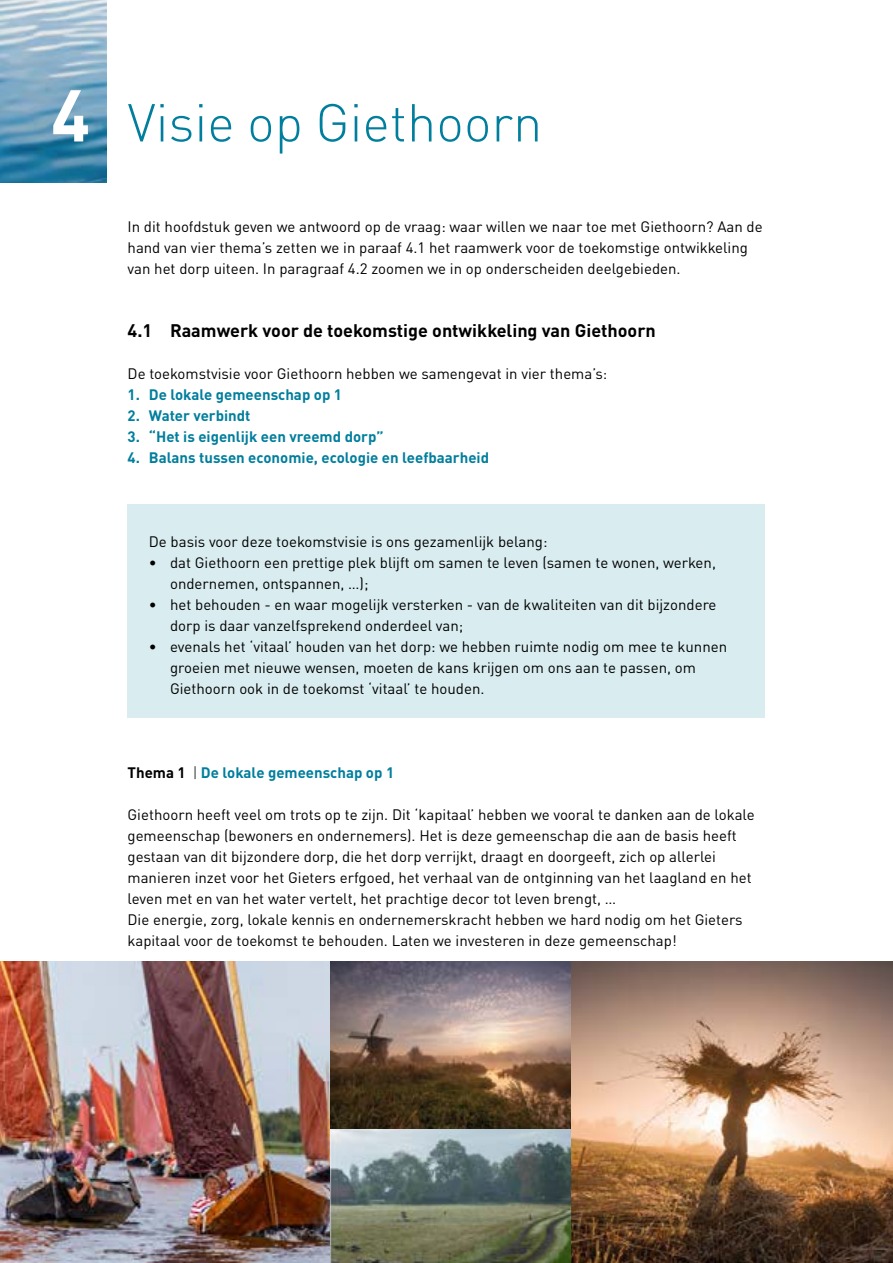
<style>
.page{position:relative;width:893px;height:1263px;background:#fff}
.page>*{position:absolute;margin:0;border:0;box-sizing:border-box;transform-origin:0 0}
.t1{font:300 52.5px "DINOT";color:#007e9d}
.t2{font:700 18px "DINOT";color:#000}
.t3{font:15px/21px "DINOT";color:#000}
.t4{font:700 15px "DINOT";color:#007e9d}
.s1{font-weight:700;font-size:72px;color:#fff}
.s2{color:#000}
.s3{font-weight:300;color:#000}
</style>
<div class="page">
<div style="left:128px;top:505px;width:637px;height:24px;background:#d9ecf0"></div>
<div style="left:128px;top:526px;width:637px;height:24px;background:#d9ecf0"></div>
<div style="left:128px;top:547px;width:637px;height:45px;background:#d9ecf0"></div>
<div style="left:128px;top:589px;width:637px;height:45px;background:#d9ecf0"></div>
<div style="left:128px;top:631px;width:637px;height:66px;background:#d9ecf0"></div>
<div style="left:128px;top:694px;width:637px;height:24px;background:#d9ecf0"></div>
<img style="left:0;top:0;width:106px;height:182px">
<img style="left:0;top:962px;width:893px;height:301px">
<h1 class="t1" style="left:51px;top:90px;width:493px"><span class="s1">4</span> Visie op Giethoorn</h1>
<p class="t3" style="left:128px;top:215px;width:637px">In dit hoofdstuk geven we antwoord op de vraag: waar willen we naar toe met Giethoorn? Aan de hand van vier thema’s zetten we in paraaf 4.1 het raamwerk voor de toekomstige ontwikkeling van het dorp uiteen. In paragraaf 4.2 zoomen we in op onderscheiden deelgebieden.</p>
<p class="t2" style="left:128px;top:318px;width:530px">4.1 Raamwerk voor de toekomstige ontwikkeling van Giethoorn</p>
<p class="t3" style="left:128px;top:362px;width:481px">De toekomstvisie voor Giethoorn hebben we samengevat in vier thema’s:</p>
<p class="t4" style="left:128px;top:384px;width:216px">1. De lokale gemeenschap op 1</p>
<p class="t4" style="left:128px;top:405px;width:124px">2. Water verbindt</p>
<p class="t4" style="left:128px;top:426px;width:258px">3. “Het is eigenlijk een vreemd dorp”</p>
<p class="t4" style="left:128px;top:447px;width:363px">4. Balans tussen economie, ecologie en leefbaarheid</p>
<p class="t3" style="left:149px;top:530px;width:400px">De basis voor deze toekomstvisie is ons gezamenlijk belang:</p>
<p class="t3" style="left:170px;top:551px;width:547px;text-indent:-21px">• dat Giethoorn een prettige plek blijft om samen te leven (samen te wonen, werken, ondernemen, ontspannen, …);</p>
<p class="t3" style="left:170px;top:593px;width:548px;text-indent:-21px">• het behouden - en waar mogelijk versterken - van de kwaliteiten van dit bijzondere dorp is daar vanzelfsprekend onderdeel van;</p>
<p class="t3" style="left:170px;top:635px;width:559px;text-indent:-21px">• evenals het ‘vitaal’ houden van het dorp: we hebben ruimte nodig om mee te kunnen groeien met nieuwe wensen, moeten de kans krijgen om ons aan te passen, om<br>Giethoorn ook in de toekomst ‘vitaal’ te houden.</p>
<p class="t4" style="left:128px;top:762px;width:268px"><span class="s2">Thema 1</span> <span class="s3">|</span> De lokale gemeenschap op 1</p>
<p class="t3" style="left:128px;top:803px;width:629px">Giethoorn heeft veel om trots op te zijn. Dit ‘kapitaal’ hebben we vooral te danken aan de lokale gemeenschap (bewoners en ondernemers). Het is deze gemeenschap die aan de basis heeft gestaan van dit bijzondere dorp, die het dorp verrijkt, draagt en doorgeeft, zich op allerlei manieren inzet voor het Gieters erfgoed, het verhaal van de ontginning van het laagland en het leven met en van het water vertelt, het prachtige decor tot leven brengt, …<br>Die energie, zorg, lokale kennis en ondernemerskracht hebben we hard nodig om het Gieters kapitaal voor de toekomst te behouden. Laten we investeren in deze gemeenschap!</p>
</div>
